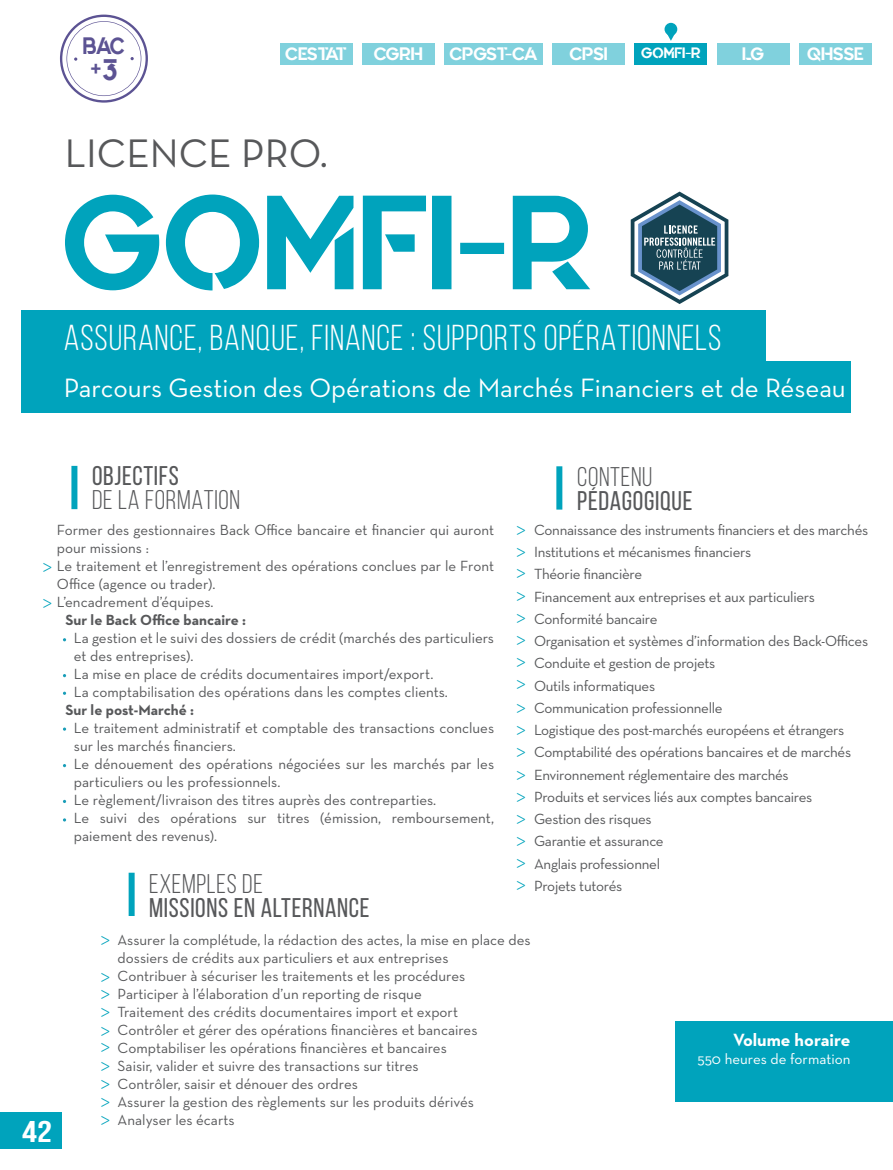
<style>
.page{position:relative;width:893px;height:1170px;background:#fff}
.page>*{position:absolute;margin:0;border:0;box-sizing:border-box;transform-origin:0 0}
.t1{font:133.5px "Quantify";color:#00a3bc}
.t2{font:40.5px "Neutra Text";color:#57585a}
.t3{font:36px "Bebas Neue";letter-spacing:.025em;color:#fff}
.t4{font:700 30px "Bebas Neue";color:#fff;scale:1.25 1}
.t5{font:29.55px "Quantify";color:#5c5393;scale:.94 1}
.t6{font:27px "Neutra Text";color:#fff}
.t7{font:27px "Bebas Neue";letter-spacing:.025em;color:#57585a}
.t8{font:27px "Bebas Neue";letter-spacing:.025em;color:#57585a}
.t9{font:23.7px "Quantify";color:#5c5393;scale:.88 1}
.t10{font:18px/21.9px "Minion Pro";color:#00a3bc}
.t11{font:18px "Quantify";color:#fff}
.t12{font:700 18px "Neutra Text";color:#fff}
.t13{font:15px/18px "Neutra Text";color:#57585a}
.t14{font:15px/22.2px "Neutra Text";letter-spacing:-.02em;color:#57585a}
.t15{font:700 15px "Neutra Text";color:#57585a}
.t16{font:15px "Neutra Text";color:#fff}
.t17{font:15px "Quantify";color:#fff}
</style>
<div class="page">
<div style="left:0;top:1111px;width:62px;height:37px;background:#00a3bc"></div>
<div style="left:675px;top:1020px;width:218px;height:81px;background:#00a3bc"></div>
<div style="left:21px;top:310px;width:744px;height:51px;background:#00a3bc"></div>
<svg style="left:667px;top:35px;width:7px;height:6px"></svg>
<div style="left:664px;top:23px;width:13px;height:13px;background:#00a3bc;border-radius:50%"></div>
<div style="left:21px;top:361px;width:829px;height:52px;background:#00a3bc"></div>
<div style="left:717px;top:43px;width:72px;height:21px;background:#80d1dd"></div>
<div style="left:635px;top:43px;width:72px;height:21px;background:#00a3bc"></div>
<div style="left:552px;top:43px;width:73px;height:21px;background:#80d1dd"></div>
<div style="left:799px;top:43px;width:73px;height:21px;background:#80d1dd"></div>
<div style="left:444px;top:43px;width:99px;height:21px;background:#80d1dd"></div>
<div style="left:280px;top:43px;width:72px;height:21px;background:#80d1dd"></div>
<div style="left:362px;top:43px;width:72px;height:21px;background:#80d1dd"></div>
<svg style="left:60px;top:14px;width:88px;height:89px"></svg>
<svg style="left:631px;top:191px;width:97px;height:113px"></svg>
<div style="left:71px;top:466px;width:6px;height:43px;background:#00a3bc"></div>
<div style="left:129px;top:872px;width:6px;height:43px;background:#00a3bc"></div>
<div style="left:556px;top:466px;width:6px;height:43px;background:#00a3bc"></div>
<h3 class="t9" style="left:83px;top:33px;width:49px">BAC</h3>
<p class="t11" style="left:285px;top:43px;width:63px">CESTAT</p>
<p class="t11" style="left:374px;top:43px;width:50px">CGRH</p>
<p class="t11" style="left:449px;top:43px;width:90px">CPGST-CA</p>
<p class="t11" style="left:569px;top:43px;width:40px">CPSI</p>
<p class="t17" style="left:641px;top:44px;width:61px">GOMFI-R</p>
<p class="t11" style="left:742px;top:43px;width:24px">LG</p>
<p class="t11" style="left:807px;top:43px;width:58px">QHSSE</p>
<h3 class="t5" style="left:91px;top:53px;width:30px">+3</h3>
<h2 class="t2" style="left:65px;top:129px;width:265px">LICENCE PRO.</h2>
<h1 class="t1" style="left:62px;top:167px;width:531px">GOMFI-R</h1>
<h3 class="t3" style="left:64px;top:318px;width:659px">ASSURANCE, BANQUE, FINANCE : SUPPORTS OPÉRATIONNELS</h3>
<h3 class="t6" style="left:64px;top:371px;width:784px">Parcours Gestion des Opérations de Marchés Financiers et de Réseau</h3>
<h3 class="t7" style="left:92px;top:461px;width:88px">OBJECTIFS</h3>
<h3 class="t8" style="left:92px;top:485px;width:149px">DE LA FORMATION</h3>
<p class="t13" style="left:57px;top:521px;width:439px">Former des gestionnaires Back Office bancaire et financier qui auront pour missions :<br>Le traitement et l’enregistrement des opérations conclues par le Front Office (agence ou trader).<br>L’encadrement d’équipes.</p>
<p class="t15" style="left:65px;top:611px;width:182px">Sur le Back Office bancaire :</p>
<p class="t13" style="left:74px;top:629px;width:422px">La gestion et le suivi des dossiers de crédit (marchés des particuliers et des entreprises).<br>La mise en place de crédits documentaires import/export.<br>La comptabilisation des opérations dans les comptes clients.</p>
<p class="t15" style="left:65px;top:701px;width:130px">Sur le post-Marché :</p>
<p class="t13" style="left:74px;top:719px;width:422px">Le traitement administratif et comptable des transactions conclues sur les marchés financiers.<br>Le dénouement des opérations négociées sur les marchés par les particuliers ou les professionnels.<br>Le règlement/livraison des titres auprès des contreparties.<br>Le suivi des opérations sur titres (émission, remboursement, paiement des revenus).</p>
<p class="t10" style="left:43px;top:555px;width:11px">&gt;</p>
<p class="t10" style="left:43px;top:591px;width:11px">&gt;</p>
<h3 class="t8" style="left:149px;top:868px;width:115px">EXEMPLES DE</h3>
<h3 class="t7" style="left:149px;top:892px;width:222px">MISSIONS EN ALTERNANCE</h3>
<p class="t10" style="left:516px;top:518px;width:11px">&gt;</p>
<p class="t10" style="left:516px;top:540px;width:11px">&gt;</p>
<p class="t10" style="left:516px;top:561px;width:11px">&gt;</p>
<p class="t10" style="left:516px;top:584px;width:11px">&gt;</p>
<p class="t10" style="left:516px;top:606px;width:11px">&gt;</p>
<p class="t10" style="left:516px;top:628px;width:11px;line-height:22.5px">&gt; &gt;</p>
<p class="t10" style="left:516px;top:672px;width:11px">&gt;</p>
<p class="t10" style="left:516px;top:696px;width:11px">&gt;</p>
<p class="t10" style="left:516px;top:718px;width:11px">&gt;</p>
<p class="t10" style="left:516px;top:740px;width:11px">&gt;</p>
<p class="t10" style="left:516px;top:763px;width:11px">&gt;</p>
<p class="t10" style="left:516px;top:785px;width:11px;text-align:justify">&gt; &gt; &gt; &gt; &gt;</p>
<h3 class="t8" style="left:577px;top:462px;width:77px">CONTENU</h3>
<h3 class="t7" style="left:577px;top:485px;width:117px">PÉDAGOGIQUE</h3>
<p class="t14" style="left:534px;top:518px;width:336px">Connaissance des instruments financiers et des marchés Institutions et mécanismes financiers<br>Théorie financière<br>Financement aux entreprises et aux particuliers Conformité bancaire<br>Organisation et systèmes d’information des Back-Offices Conduite et gestion de projets<br>Outils informatiques<br>Communication professionnelle<br>Logistique des post-marchés européens et étrangers Comptabilité des opérations bancaires et de marchés Environnement réglementaire des marchés<br>Produits et services liés aux comptes bancaires<br>Gestion des risques<br>Garantie et assurance<br>Anglais professionnel<br>Projets tutorés</p>
<h3 class="t4" style="left:22px;top:1114px;width:25px">42</h3>
<p class="t10" style="left:101px;top:928px;width:11px">&gt;</p>
<p class="t10" style="left:101px;top:964px;width:11px">&gt;</p>
<p class="t10" style="left:101px;top:983px;width:11px;line-height:18.3px">&gt; &gt;</p>
<p class="t10" style="left:101px;top:1012px;width:11px;line-height:35.1px">&gt; &gt;</p>
<p class="t10" style="left:101px;top:1072px;width:11px">&gt;</p>
<p class="t10" style="left:101px;top:1035px;width:11px">&gt;</p>
<p class="t10" style="left:101px;top:1092px;width:11px;line-height:18.3px">&gt; &gt;</p>
<p class="t13" style="left:118px;top:930px;width:415px">Assurer la complétude, la rédaction des actes, la mise en place des dossiers de crédits aux particuliers et aux entreprises<br>Contribuer à sécuriser les traitements et les procédures<br>Participer à l’élaboration d’un reporting de risque<br>Traitement des crédits documentaires import et export<br>Contrôler et gérer des opérations financières et bancaires Comptabiliser les opérations financières et bancaires<br>Saisir, valider et suivre des transactions sur titres<br>Contrôler, saisir et dénouer des ordres<br>Assurer la gestion des règlements sur les produits dérivés Analyser les écarts</p>
<p class="t12" style="left:733px;top:1028px;width:119px">Volume horaire</p>
<p class="t16" style="left:697px;top:1050px;width:154px">550 heures de formation</p>
</div>
